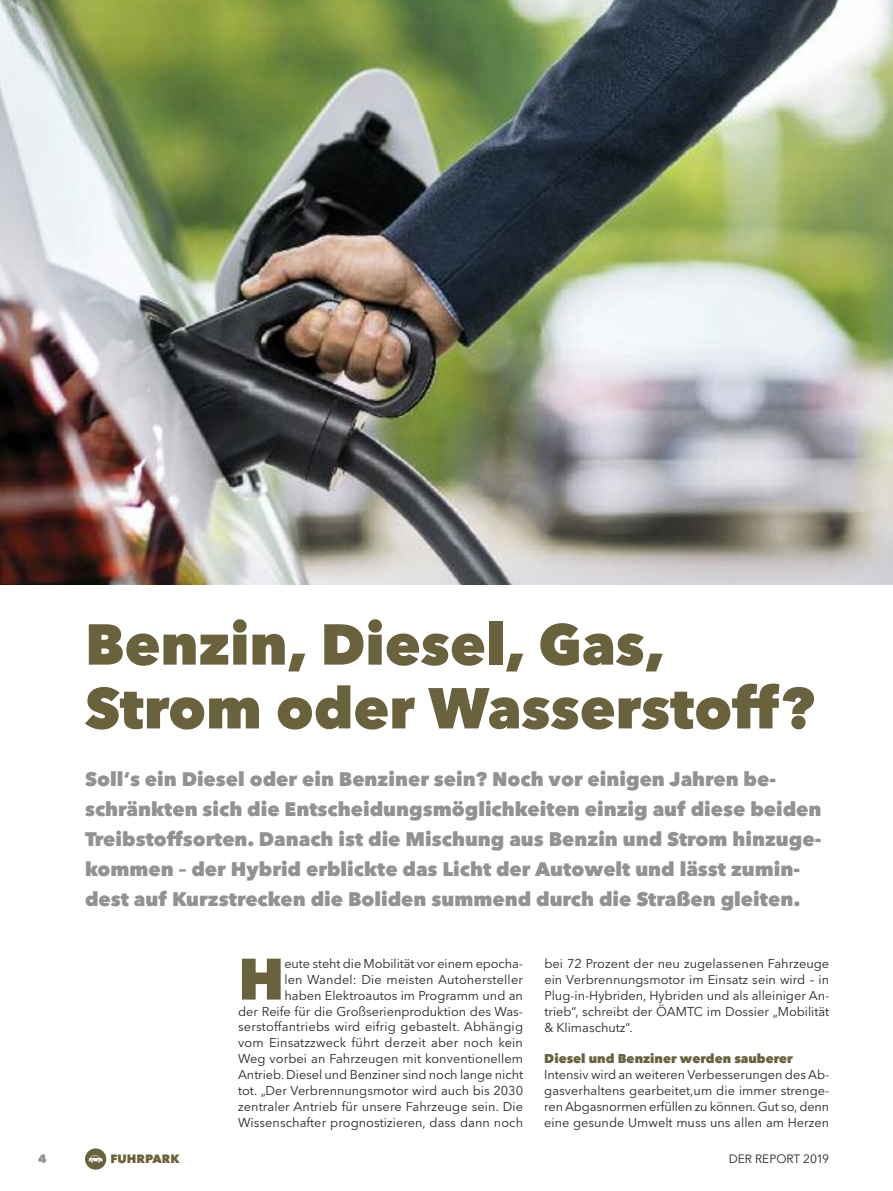
<style>
.page{position:relative;width:893px;height:1191px;background:#fff}
.page>*{position:absolute;margin:0;border:0;box-sizing:border-box;transform-origin:0 0}
.t1{font:800 57.75px "Avenir Next";color:#69623d}
.t2{font:800 57px/63.8px "Avenir Next";color:#69623d}
.t3{font:800 19.5px/30px "Avenir Next";color:#939293}
.t4{font:12.75px/15.9px "Avenir Next";color:#272526;text-align:justify}
.t5{font:800 12.75px "Avenir Next";color:#69623d}
.t6{font:12px "Avenir Next";color:#272526}
.t7{font:800 12px "Avenir Next";color:#69623d}
.t8{font:800 12px "Avenir Next";color:#939293}
</style>
<div class="page">
<div style="left:85px;top:1148px;width:21px;height:21px;background:#69623d;border-radius:50%"></div>
<svg style="left:89px;top:1155px;width:14px;height:7px"></svg>
<img style="left:0;top:0;width:893px;height:585px">
<h2 class="t2" style="left:85px;top:612px;width:731px">Benzin, Diesel, Gas,<br>Strom oder Wasserstoff?</h2>
<p class="t3" style="left:85px;top:764px;width:738px">Soll‘s ein Diesel oder ein Benziner sein? Noch vor einigen Jahren be&shy;schränkten sich die Entscheidungsmöglichkeiten einzig auf diese beiden Treibstoffsorten. Danach ist die Mischung aus Benzin und Strom hinzuge&shy;kommen – der Hybrid erblickte das Licht der Autowelt und lässt zumin&shy;dest auf Kurzstrecken die Boliden summend durch die Straßen gleiten.</p>
<p class="t4" style="left:238px;top:954px;width:286px;text-align:right">eute steht die Mobilität vor einem epocha-<br>len Wandel: die meisten autohersteller<br>haben elektroautos im Programm und an<br>der reife für die Großserienproduktion des Was&shy;serstoffantriebs wird eifrig gebastelt. abhängig vom einsatzzweck führt derzeit aber noch kein Weg vorbei an Fahrzeugen mit konventionellem antrieb. diesel und Benziner sind noch lange nicht tot. „der Verbrennungsmotor wird auch bis 2030 zentraler antrieb für unsere Fahrzeuge sein. die Wissenschafter prognostizieren, dass dann noch</p>
<p class="t4" style="left:544px;top:954px;width:286px">bei 72 Prozent der neu zugelassenen Fahrzeuge ein Verbrennungsmotor im einsatz sein wird – in Plug-in-Hybriden, Hybriden und als alleiniger an&shy;trieb“, schreibt der ÖaMtC im dossier „Mobilität &amp; Klimaschutz“.</p>
<h1 class="t1" style="left:238px;top:943px;width:48px">H</h1>
<p class="t5" style="left:544px;top:1051px;width:250px">Diesel und Benziner werden sauberer</p>
<p class="t4" style="left:544px;top:1066px;width:286px">intensiv wird an weiteren Verbesserungen des ab&shy;gasverhaltens gearbeitet,um die immer strenge&shy;ren abgasnormen erfüllen zu können. Gut so, denn eine gesunde Umwelt muss uns allen am Herzen</p>
<p class="t8" style="left:38px;top:1151px;width:10px">4</p>
<p class="t7" style="left:111px;top:1151px;width:70px">FUHRPARK</p>
<p class="t6" style="left:729px;top:1149px;width:102px">der rePort 2019</p>
</div>
